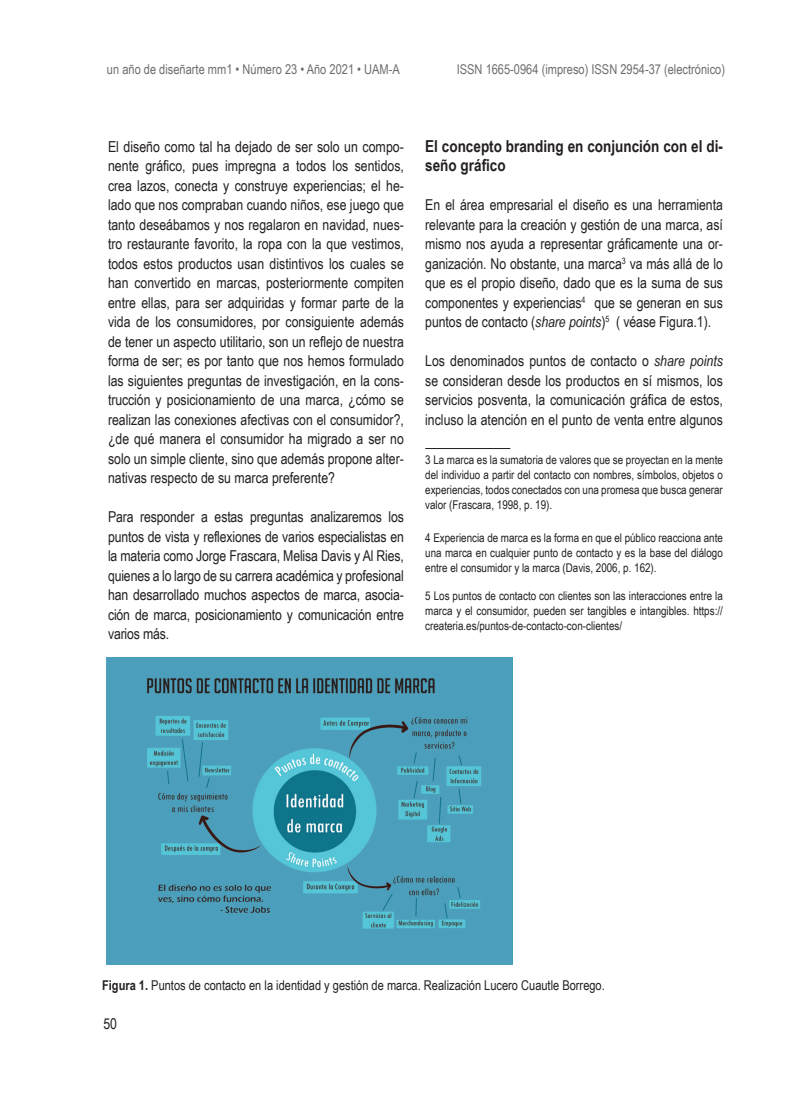
<style>
.page{position:relative;width:808px;height:1106px;background:#fff}
.page>*{position:absolute;margin:0;border:0;box-sizing:border-box;transform-origin:0 0}
.Subtítulos{font:700 16.5px/19.5px "Arial Narrow";color:#231f20}
.Cuerpo{font:15.15px "Arial Narrow";color:#231f20}
.Cuerpo-2{font:15px/19.5px "Arial Narrow";color:#231f20;text-align:justify}
.t1{font:13.5px "Arial Narrow";color:#6c6d70}
.fig{font:13.5px "Arial Narrow";color:#231f20}
.nota{font:12px/15px "Arial Narrow";color:#231f20;text-align:justify}
.s1{font-size:15.15px}
.s2{font-style:italic}
.s3{font-weight:700}
</style>
<div class="page">
<img style="left:106px;top:658px;width:406px;height:306px">
<hr style="left:425px;top:448px;width:85px;height:1px;background:#231f20">
<p class="t1" style="left:107px;top:59px;width:294px">un año de diseñarte mm1 • Número 23 • Año 2021 • UAM-A</p>
<p class="t1" style="left:457px;top:59px;width:270px">ISSN 1665-0964 (impreso) ISSN 2954-37 (electrónico)</p>
<p class="Cuerpo" style="left:108px;top:135px;width:297px">El diseño como tal ha dejado de ser solo un compo-</p>
<p class="Cuerpo-2" style="left:108px;top:155px;width:297px"><span class="s1">nen</span>te gráfico, pues impregna a todos los sentidos, crea lazos, conecta y construye experiencias; el he&shy;lado que nos compraban cuando niños, ese juego que tanto deseábamos y nos regalaron en navidad, nues&shy;tro restaurante favorito, la ropa con la que vestimos, todos estos productos usan distintivos los cuales se han convertido en marcas, posteriormente compiten entre ellas, para ser adquiridas y formar parte de la vida de los consumidores, por consiguiente además de tener un aspecto utilitario, son un reflejo de nuestra forma de ser; es por tanto que nos hemos formulado las siguientes preguntas de investigación, en la cons&shy;trucción y posicionamiento de una marca, ¿cómo se realizan las conexiones afectivas con el consumidor?, ¿de qué manera el consumidor ha migrado a ser no solo un simple cliente, sino que además propone alter&shy;nativas respecto de su marca preferente?</p>
<p class="Cuerpo-2" style="left:108px;top:506px;width:297px">Para responder a estas preguntas analizaremos los puntos de vista y reflexiones de varios especialistas en la materia como Jorge Frascara, Melisa Davis y Al Ries, quienes a lo largo de su carrera académica y profesional han desarrollado muchos aspectos de marca, asocia&shy;ción de marca, posicionamiento y comunicación entre varios más.</p>
<p class="Subtítulos" style="left:425px;top:135px;width:299px">El concepto branding en conjunción con el di&shy;seño gráfico</p>
<p class="Cuerpo-2" style="left:425px;top:194px;width:299px">En el área empresarial el diseño es una herramienta relevante para la creación y gestión de una marca, así mismo nos ayuda a representar gráficamente una or&shy;ganización. No obstante, una marca<sup>3</sup> va más allá de lo que es el propio diseño, dado que es la suma de sus componentes y experiencias<sup>4</sup> que se generan en sus puntos de contacto (<span class="s2">share points</span>)<sup>5</sup> ( véase Figura.1).</p>
<p class="Cuerpo-2" style="left:425px;top:350px;width:299px">Los denominados puntos de contacto o <span class="s2">share points </span>se consideran desde los productos en sí mismos, los servicios posventa, la comunicación gráfica de estos, incluso la atención en el punto de venta entre algunos</p>
<p class="nota" style="left:425px;top:451px;width:299px">3 La marca es la sumatoria de valores que se proyectan en la mente del individuo a partir del contacto con nombres, símbolos, objetos o experiencias, todos conectados con una promesa que busca generar valor (Frascara, 1998, p. 19).</p>
<p class="nota" style="left:425px;top:529px;width:299px">4 Experiencia de marca es la forma en que el público reacciona ante una marca en cualquier punto de contacto y es la base del diálogo entre el consumidor y la marca (Davis, 2006, p. 162).</p>
<p class="nota" style="left:425px;top:588px;width:299px">5 Los puntos de contacto con clientes son las interacciones entre la marca y el consumidor, pueden ser tangibles e intangibles. https:// createria.es/puntos-de-contacto-con-clientes/</p>
<p class="fig" style="left:102px;top:975px;width:504px"><span class="s3">Figura 1.</span> Puntos de contacto en la identidad y gestión de marca. Realización Lucero Cuautle Borrego.</p>
<p class="Cuerpo-2" style="left:103px;top:1013px;width:15px">50</p>
</div>
